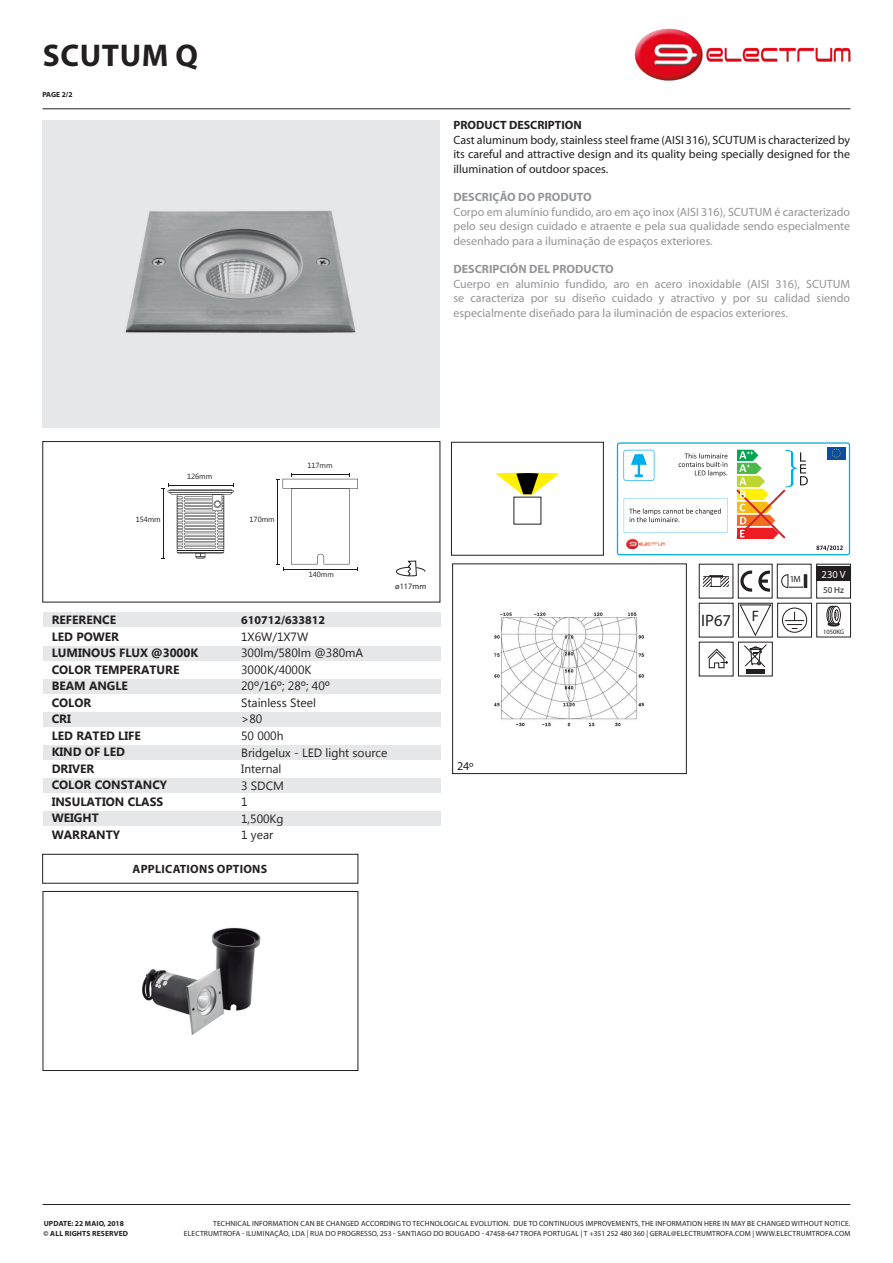
<style>
.page{position:relative;width:893px;height:1263px;background:#fff}
.page>*{position:absolute;margin:0;border:0;box-sizing:border-box;transform-origin:0 0}
.t1{font:700 31.5px "Myriad Pro";letter-spacing:.02em;color:#231f20}
.t2{font:16.65px "Myriad Pro";color:#231f20}
.t3{font:15.15px "Myriad Pro";color:#231f20}
.t4{font:12px/14.4px "Myriad Pro";color:#939598;text-align:justify}
.t5{font:12px/14.4px "Myriad Pro";color:#231f20;text-align:justify}
.t6{font:700 12px "Myanmar Text";color:#231f20}
.t7{font:12px "Myanmar Text";color:#231f20}
.t8{font:700 12px "Myriad Pro";color:#939598}
.t9{font:700 12px "Myriad Pro";color:#231f20}
.t10{font:700 12px "Myriad Pro";letter-spacing:.02em;color:#231f20}
.t11{font:10.5px "Myriad Pro";color:#fff}
.t12{font:9px "Myriad Pro";color:#231f20}
.t13{font:8.25px "Myriad Pro";color:#231f20}
.t14{font:7.5px "Myriad Pro";letter-spacing:.02em;color:#231f20}
.t15{font:700 7.5px "Myriad Pro";letter-spacing:.02em;color:#231f20}
.t16{font:7.5px "Myanmar Text";color:#231f20}
.t17{font:6.6px "Myriad Pro";color:#231f20}
</style>
<div class="page">
<hr style="left:43px;top:109px;width:807px;height:1px;background:#231f20">
<hr style="left:43px;top:1204px;width:807px;height:1px;background:#231f20">
<div style="left:43px;top:120px;width:397px;height:308px;background:#e6e7e9"></div>
<img style="left:634px;top:28px;width:217px;height:53px">
<svg style="left:42px;top:441px;width:398px;height:161px"></svg>
<svg style="left:617px;top:442px;width:233px;height:113px"></svg>
<div style="left:43px;top:613px;width:398px;height:14px;background:#e6e7e9"></div>
<div style="left:43px;top:646px;width:398px;height:14px;background:#e6e7e9"></div>
<div style="left:43px;top:679px;width:398px;height:14px;background:#e6e7e9"></div>
<div style="left:43px;top:712px;width:398px;height:14px;background:#e6e7e9"></div>
<div style="left:43px;top:778px;width:398px;height:14px;background:#e6e7e9"></div>
<div style="left:43px;top:745px;width:398px;height:14px;background:#e6e7e9"></div>
<div style="left:43px;top:811px;width:398px;height:14px;background:#e6e7e9"></div>
<img style="left:125px;top:210px;width:231px;height:123px">
<svg style="left:451px;top:442px;width:153px;height:113px"></svg>
<svg style="left:452px;top:563px;width:235px;height:211px"></svg>
<svg style="left:142px;top:478px;width:92px;height:81px"></svg>
<svg style="left:255px;top:466px;width:103px;height:110px"></svg>
<div style="left:183px;top:472px;width:33px;height:12px;background:#fff"></div>
<div style="left:305px;top:571px;width:33px;height:11px;background:#fff"></div>
<div style="left:303px;top:461px;width:34px;height:12px;background:#fff"></div>
<div style="left:241px;top:516px;width:34px;height:11px;background:#fff"></div>
<div style="left:127px;top:516px;width:34px;height:11px;background:#fff"></div>
<svg style="left:396px;top:561px;width:29px;height:15px"></svg>
<img style="left:495px;top:608px;width:157px;height:122px">
<svg style="left:42px;top:854px;width:316px;height:29px"></svg>
<svg style="left:43px;top:891px;width:315px;height:180px"></svg>
<img style="left:131px;top:925px;width:137px;height:112px">
<svg style="left:699px;top:564px;width:152px;height:112px"></svg>
<p class="t1" style="left:43px;top:35px;width:157px">SCUTUM Q</p>
<p class="t15" style="left:42px;top:89px;width:32px">PAGE 2/2</p>
<p class="t9" style="left:453px;top:118px;width:130px">PRODUCT DESCRIPTION</p>
<p class="t5" style="left:453px;top:132px;width:398px">Cast aluminum body, stainless steel frame (AISI 316), SCUTUM is characterized by its careful and attractive design and its quality being specially designed for the illumination of outdoor spaces.</p>
<p class="t8" style="left:453px;top:190px;width:140px">DESCRIÇÃO DO PRODUTO</p>
<p class="t4" style="left:453px;top:204px;width:398px">Corpo em alumínio fundido, aro em aço inox (AISI 316), SCUTUM é caracterizado pelo seu design cuidado e atraente e pela sua qualidade sendo especialmente desenhado para a iluminação de espaços exteriores.</p>
<p class="t8" style="left:453px;top:262px;width:162px">DESCRIPCIÓN DEL PRODUCTO</p>
<p class="t4" style="left:453px;top:276px;width:398px">Cuerpo en aluminio fundido, aro en acero inoxidable (AISI 316), SCUTUM se caracteriza por su diseño cuidado y atractivo y por su calidad siendo especialmente diseñado para la iluminación de espacios exteriores.</p>
<p class="t16" style="left:187px;top:472px;width:27px">126mm</p>
<p class="t16" style="left:136px;top:515px;width:27px">154mm</p>
<p class="t16" style="left:250px;top:515px;width:27px">170mm</p>
<p class="t16" style="left:308px;top:461px;width:27px">117mm</p>
<p class="t16" style="left:309px;top:570px;width:27px">140mm</p>
<p class="t13" style="left:395px;top:581px;width:32px">ø117mm</p>
<p class="t6" style="left:52px;top:613px;width:66px">REFERENCE</p>
<p class="t6" style="left:52px;top:629px;width:69px">LED POWER</p>
<p class="t6" style="left:52px;top:646px;width:148px">LUMINOUS FLUX @3000K</p>
<p class="t6" style="left:52px;top:662px;width:129px">COLOR TEMPERATURE</p>
<p class="t6" style="left:52px;top:679px;width:78px">BEAM ANGLE</p>
<p class="t6" style="left:52px;top:695px;width:41px">COLOR</p>
<p class="t6" style="left:52px;top:712px;width:21px">CRI</p>
<p class="t6" style="left:52px;top:728px;width:91px">LED RATED LIFE</p>
<p class="t6" style="left:52px;top:745px;width:75px">KIND OF LED</p>
<p class="t6" style="left:52px;top:761px;width:44px">DRIVER</p>
<p class="t6" style="left:52px;top:778px;width:117px">COLOR CONSTANCY</p>
<p class="t6" style="left:52px;top:794px;width:113px">INSULATION CLASS</p>
<p class="t6" style="left:52px;top:811px;width:49px">WEIGHT</p>
<p class="t6" style="left:52px;top:827px;width:70px">WARRANTY</p>
<p class="t9" style="left:241px;top:613px;width:85px">610712/633812</p>
<p class="t7" style="left:241px;top:630px;width:69px">1X6W/1X7W</p>
<p class="t7" style="left:241px;top:646px;width:124px">300lm/580lm @380mA</p>
<p class="t7" style="left:241px;top:663px;width:72px">3000K/4000K</p>
<p class="t7" style="left:241px;top:679px;width:90px">20º/16º; 28º; 40º</p>
<p class="t7" style="left:241px;top:696px;width:76px">Stainless Steel</p>
<p class="t7" style="left:241px;top:712px;width:23px">&gt;80</p>
<p class="t7" style="left:241px;top:729px;width:44px">50 000h</p>
<p class="t7" style="left:241px;top:745px;width:148px">Bridgelux - LED light source</p>
<p class="t7" style="left:241px;top:762px;width:42px">Internal</p>
<p class="t7" style="left:241px;top:778px;width:44px">3 SDCM</p>
<p class="t7" style="left:241px;top:795px;width:8px">1</p>
<p class="t7" style="left:241px;top:811px;width:44px">1,500Kg</p>
<p class="t7" style="left:241px;top:828px;width:34px">1 year</p>
<p class="t10" style="left:133px;top:861px;width:136px">APPLICATIONS OPTIONS</p>
<p class="t5" style="left:457px;top:758px;width:18px">24º</p>
<p class="t2" style="left:701px;top:610px;width:31px">IP67</p>
<p class="t3" style="left:752px;top:606px;width:9px">F</p>
<p class="t12" style="left:790px;top:574px;width:12px">1M</p>
<p class="t11" style="left:822px;top:568px;width:26px">230 V</p>
<p class="t12" style="left:823px;top:584px;width:23px">50 Hz</p>
<p class="t17" style="left:823px;top:628px;width:23px">1050KG</p>
<p class="t15" style="left:44px;top:1219px;width:47px">UPDATE: 22 MAIO</p>
<p class="t15" style="left:104px;top:1219px;width:22px">, 2018</p>
<p class="t15" style="left:44px;top:1228px;width:86px">© ALL RIGHTS RESERVED</p>
<p class="t14" style="left:213px;top:1219px;width:639px">TECHNICAL INFORMATION CAN BE CHANGED ACCORDING TO TECHNOLOGICAL EVOLUTION. DUE TO CONTINUOUS IMPROVEMENTS, THE INFORMATION HERE IN MAY BE CHANGED WITHOUT NOTICE.</p>
<p class="t14" style="left:184px;top:1228px;width:668px">ELECTRUMTROFA - ILUMINAÇÃO, LDA | RUA DO PROGRESSO, 253 - SANTIAGO DO BOUGADO - 47458-647 TROFA PORTUGAL | T +351 252 480 360 | GERAL@ELECTRUMTROFA.COM | WWW.ELECTRUMTROFA.COM</p>
</div>
